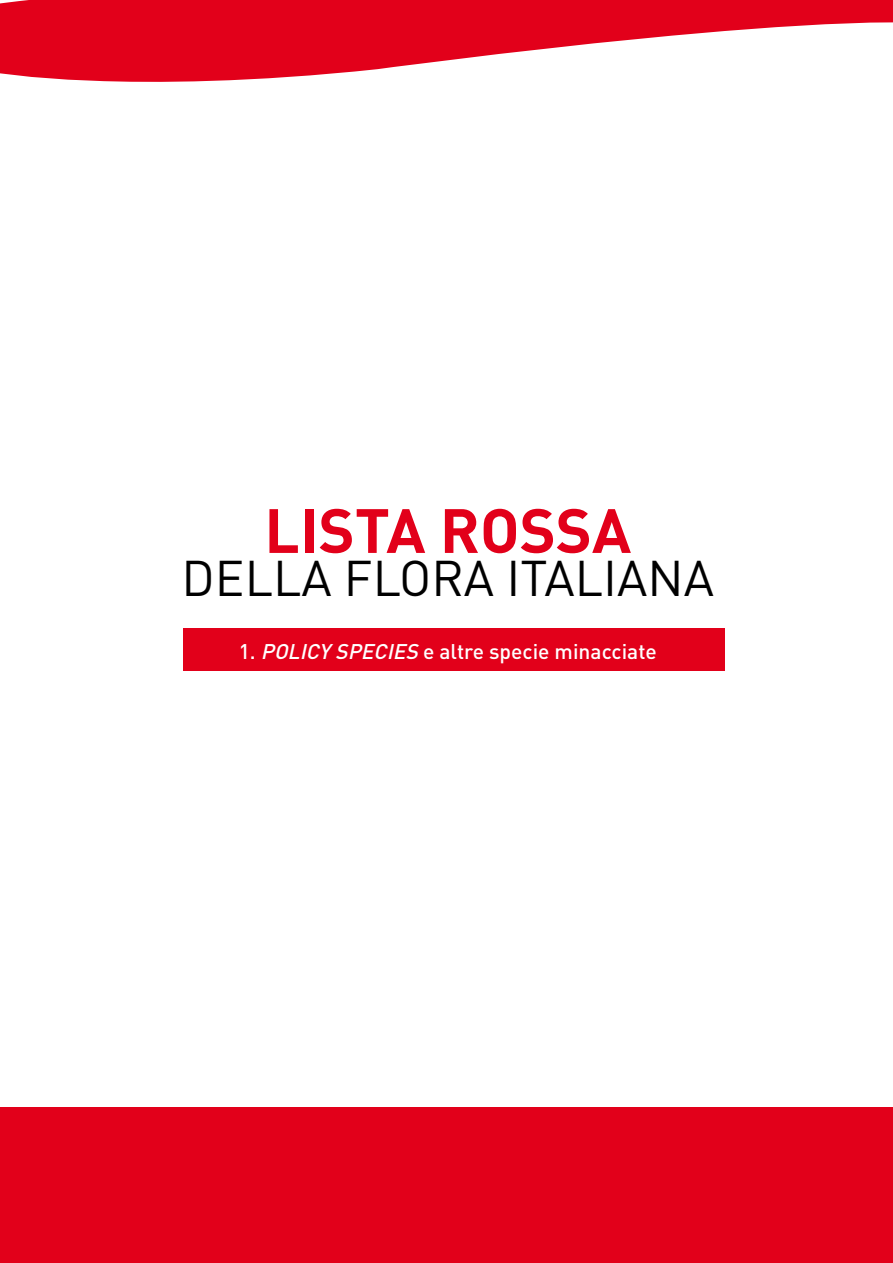
<style>
.page{position:relative;width:893px;height:1263px;background:#fff}
.page>*{position:absolute;margin:0;border:0;box-sizing:border-box;transform-origin:0 0}
.t1{font:700 61.5px "DIN";color:#e2001a}
.t2{font:49.5px "DIN";color:#000}
.t3{font:500 21px "DIN";color:#fff}
.s1{font-style:italic}
</style>
<div class="page">
<div style="left:183px;top:628px;width:541px;height:43px;background:#e2001a"></div>
<svg style="left:0;top:0;width:893px;height:82px;fill:#e2001a"></svg>
<div style="left:0;top:1108px;width:893px;height:155px;background:#e2001a"></div>
<h1 class="t1" style="left:264px;top:490px;width:368px">LISTA ROSSA</h1>
<h2 class="t2" style="left:182px;top:548px;width:534px">DELLA FLORA ITALIANA</h2>
<p class="t3" style="left:239px;top:638px;width:419px">1. <span class="s1">POLICY SPECIES</span>e altre specie minacciate</p>
</div>
